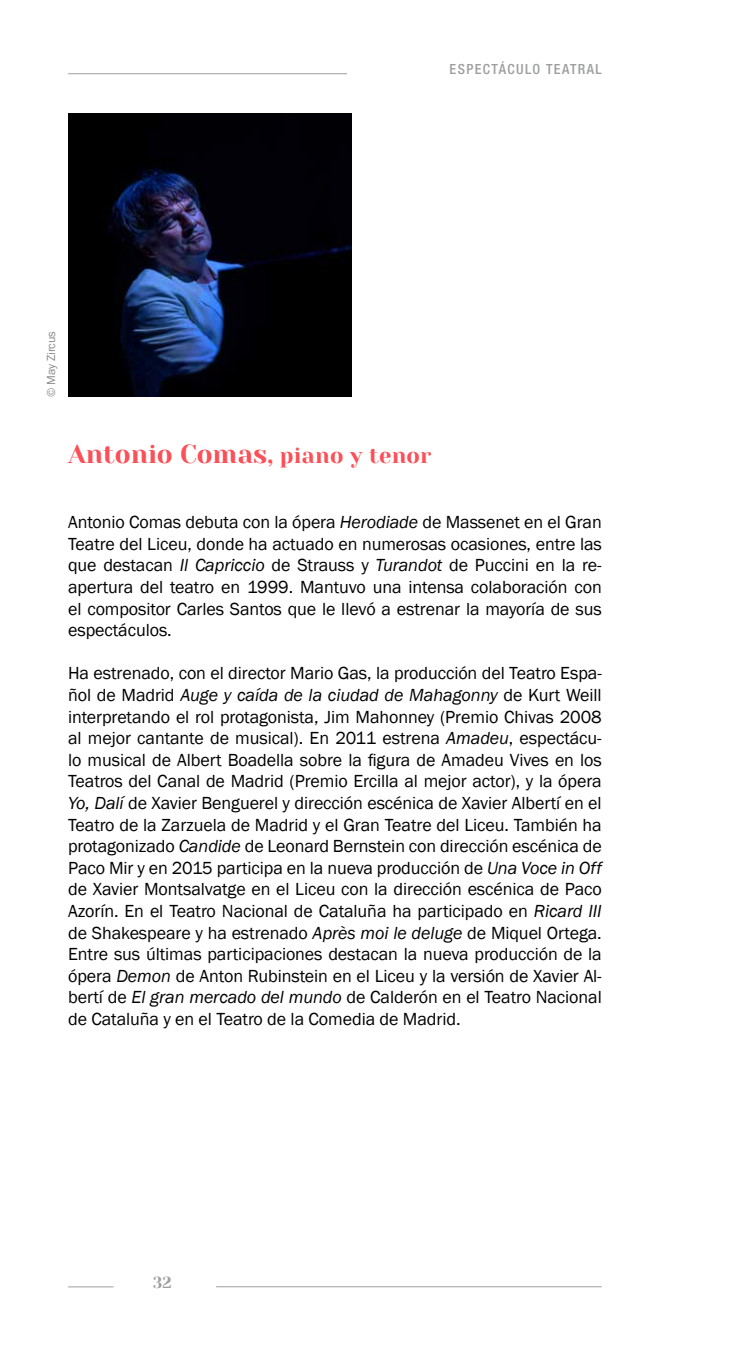
<style>
.page{position:relative;width:738px;height:1361px;background:#fff}
.page>*{position:absolute;margin:0;border:0;box-sizing:border-box;transform-origin:0 0}
.t1{font:26px "Yeseva One";color:#fb5058}
.t2{font:18px/21.6px "Franklin Gothic";letter-spacing:-.005em;color:#000;text-align:justify}
.t3{font:16px "Yeseva One";color:#9c9e9f}
.t4{font:500 condensed 14px "Helvetica Neue LT Std";letter-spacing:.1em;color:#9c9e9f}
.t5{font:12px "Franklin Gothic";letter-spacing:-.005em;color:#87888a}
.s1{font-size:22px}
.s2{font-style:italic}
</style>
<div class="page">
<hr style="left:68px;top:73px;width:279px;height:1px;background:#9c9e9f">
<hr style="left:68px;top:1286px;width:45px;height:1px;background:#9c9e9f">
<hr style="left:216px;top:1286px;width:385px;height:1px;background:#9c9e9f">
<img style="left:68px;top:113px;width:283px;height:284px">
<p class="t4" style="left:449px;top:60px;width:153px">ESPECTÁCULO TEATRAL</p>
<p class="t5" style="left:44px;top:397px;width:67px;rotate:-90deg">© May Zircus</p>
<h1 class="t1" style="left:68px;top:435px;width:364px">Antonio Comas, <span class="s1">piano y tenor</span></h1>
<p class="t2" style="left:68px;top:512px;width:535px">Antonio Comas debuta con la ópera <span class="s2">Herodiade</span> de Massenet en el Gran Teatre del Liceu, donde ha actuado en numerosas ocasiones, entre las que destacan <span class="s2">Il Capriccio</span> de Strauss y <span class="s2">Turandot</span> de Puccini en la re&shy;apertura del teatro en 1999. Mantuvo una intensa colaboración con el compositor Carles Santos que le llevó a estrenar la mayoría de sus espectáculos.</p>
<p class="t2" style="left:68px;top:663px;width:535px">Ha estrenado, con el director Mario Gas, la producción del Teatro Espa&shy;ñol de Madrid <span class="s2">Auge y caída de la ciudad de Mahagonny</span> de Kurt Weill interpretando el rol protagonista, Jim Mahonney (Premio Chivas 2008 al mejor cantante de musical). En 2011 estrena <span class="s2">Amadeu</span>, espectácu&shy;lo musical de Albert Boadella sobre la figura de Amadeu Vives en los Teatros del Canal de Madrid (Premio Ercilla al mejor actor), y la ópera <span class="s2">Yo, Dalí</span> de Xavier Benguerel y dirección escénica de Xavier Albertí en el Teatro de la Zarzuela de Madrid y el Gran Teatre del Liceu. También ha protagonizado <span class="s2">Candide</span> de Leonard Bernstein con dirección escénica de Paco Mir y en 2015 participa en la nueva producción de <span class="s2">Una Voce in Off </span>de Xavier Montsalvatge en el Liceu con la dirección escénica de Paco Azorín. En el Teatro Nacional de Cataluña ha participado en <span class="s2">Ricard III </span>de Shakespeare y ha estrenado <span class="s2">Après moi le deluge</span> de Miquel Ortega.<br>Entre sus últimas participaciones destacan la nueva producción de la ópera <span class="s2">Demon</span> de Anton Rubinstein en el Liceu y la versión de Xavier Al&shy;bertí de <span class="s2">El gran mercado del mundo</span> de Calderón en el Teatro Nacional de Cataluña y en el Teatro de la Comedia de Madrid.</p>
<p class="t3" style="left:153px;top:1270px;width:20px">32</p>
</div>
